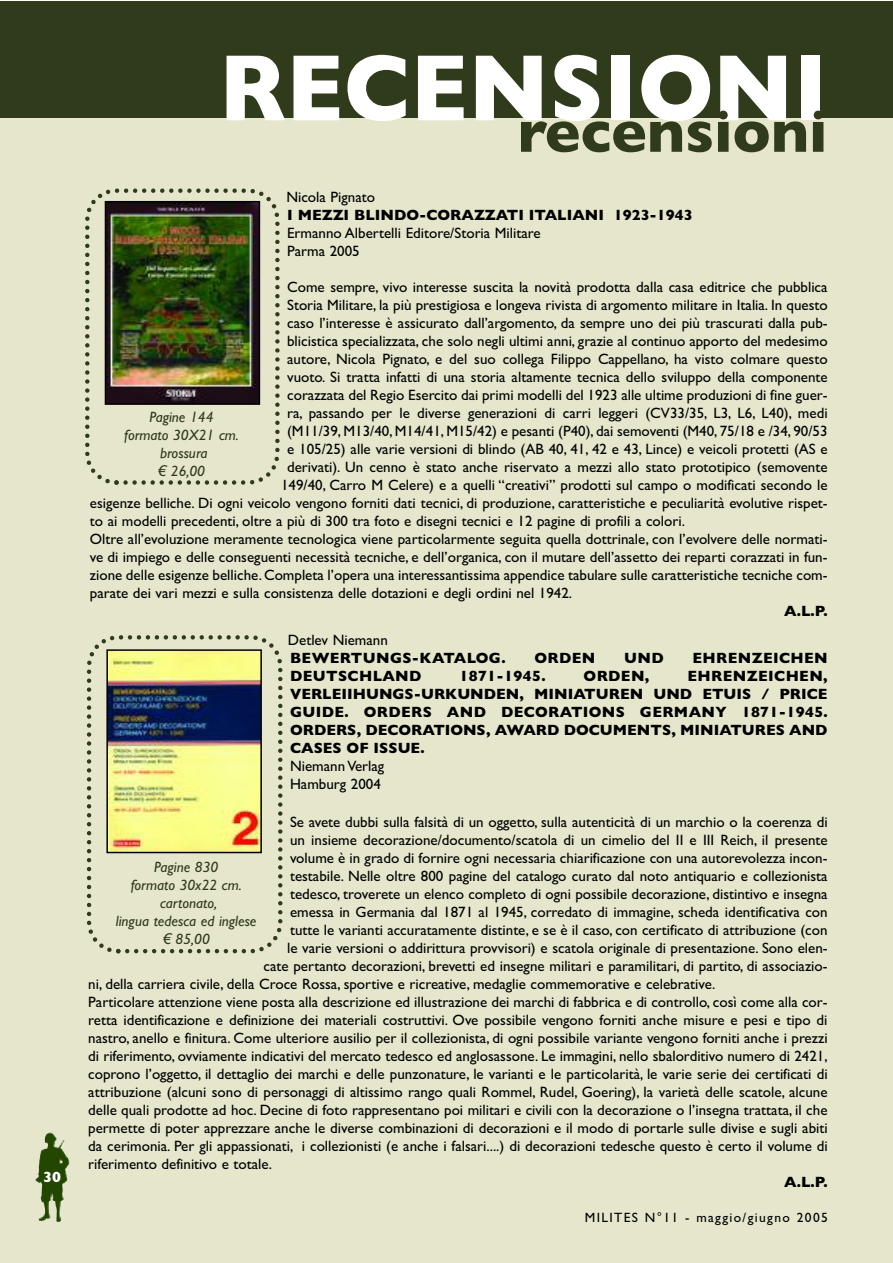
<style>
.page{position:relative;width:893px;height:1263px;background:#fff}
.page>*{position:absolute;margin:0;border:0;box-sizing:border-box;transform-origin:0 0}
.t1{font:700 95.4px "Gill Sans";color:#fff;scale:.94 1}
.t2{font:700 60px "Gill Sans";color:#2f3b1a}
.t3{font:15px/18px "Gill Sans";color:#000}
.t4{font:700 15px/18px "Gill Sans";color:#000;text-align:justify}
.t5{font:italic 15px/18.1px "Gill Sans";color:#2f3b1a;text-align:center}
.t6{font:700 15px "Gill Sans";letter-spacing:.025em;color:#000}
.t7{font:700 15px "Gill Sans";color:#fff}
.t8{font:13.5px "Gill Sans";letter-spacing:.1em;color:#000}
.s1{font-family:"Arial"}
</style>
<div class="page">
<div style="left:0;top:1px;width:892px;height:1262px;background:#e6e6cc"></div>
<img style="left:35px;top:1132px;width:35px;height:90px">
<div style="left:0;top:1px;width:892px;height:117px;background:#2f3b1a"></div>
<svg style="left:86px;top:635px;width:197px;height:319px"></svg>
<svg style="left:116px;top:949px;width:5px;height:4px"></svg>
<svg style="left:85px;top:188px;width:195px;height:297px"></svg>
<svg style="left:114px;top:480px;width:5px;height:5px"></svg>
<img style="left:108px;top:204px;width:149px;height:198px">
<div style="left:105px;top:201px;width:155px;height:204px;border:2px solid #000"></div>
<img style="left:109px;top:652px;width:150px;height:198px">
<div style="left:106px;top:649px;width:156px;height:204px;border:2px solid #000"></div>
<p class="t7" style="left:43px;top:1168px;width:19px">30</p>
<h1 class="t1" style="left:219px;top:32px;width:649px">RECENSIONI</h1>
<h2 class="t2" style="left:518px;top:96px;width:311px">recensioni</h2>
<p class="t3" style="left:286px;top:188px;width:90px">Nicola Pignato</p>
<p class="t4" style="left:287px;top:206px;width:407px">I MEZZI BLINDO-CORAZZATI ITALIANI 1923-1943</p>
<p class="t3" style="left:287px;top:224px;width:255px">Ermanno Albertelli Editore/Storia Militare<br>Parma 2005</p>
<p class="t3" style="left:287px;top:277px;width:542px">Come sempre, vivo interesse suscita la novità prodotta dalla casa editrice che pubblica</p>
<p class="t3" style="left:287px;top:295px;width:542px">Storia Militare, la più prestigiosa e longeva rivista di argomento militare in Italia. In questo</p>
<p class="t3" style="left:287px;top:313px;width:542px">caso l’interesse è assicurato dall’argomento, da sempre uno dei più trascurati dalla pub-</p>
<p class="t3" style="left:287px;top:331px;width:542px">blicistica specializzata, che solo negli ultimi anni, grazie al continuo apporto del medesimo</p>
<p class="t3" style="left:287px;top:349px;width:542px">autore, Nicola Pignato, e del suo collega Filippo Cappellano, ha visto colmare questo</p>
<p class="t3" style="left:287px;top:367px;width:542px">vuoto. Si tratta infatti di una storia altamente tecnica dello sviluppo della componente</p>
<p class="t3" style="left:287px;top:385px;width:542px">corazzata del Regio Esercito dai primi modelli del 1923 alle ultime produzioni di fine guer-</p>
<p class="t3" style="left:287px;top:403px;width:542px">ra, passando per le diverse generazioni di carri leggeri (CV33/35, L3, L6, L40), medi</p>
<p class="t3" style="left:287px;top:421px;width:542px">(M11/39, M13/40, M14/41, M15/42) e pesanti (P40), dai semoventi (M40, 75/18 e /34, 90/53</p>
<p class="t3" style="left:287px;top:439px;width:542px">e 105/25) alle varie versioni di blindo (AB 40, 41, 42 e 43, Lince) e veicoli protetti (AS e</p>
<p class="t3" style="left:287px;top:457px;width:542px">derivati). Un cenno è stato anche riservato a mezzi allo stato prototipico (semovente</p>
<p class="t3" style="left:281px;top:475px;width:548px">149/40, Carro M Celere) e a quelli “creativi” prodotti sul campo o modificati secondo le</p>
<p class="t3" style="left:90px;top:493px;width:739px">esigenze belliche. Di ogni veicolo vengono forniti dati tecnici, di produzione, caratteristiche e peculiarità evolutive rispet-</p>
<p class="t3" style="left:90px;top:511px;width:597px">to ai modelli precedenti, oltre a più di 300 tra foto e disegni tecnici e 12 pagine di profili a colori.</p>
<p class="t3" style="left:90px;top:529px;width:739px">Oltre all’evoluzione meramente tecnologica viene particolarmente seguita quella dottrinale, con l’evolvere delle normati-</p>
<p class="t3" style="left:90px;top:547px;width:739px">ve di impiego e delle conseguenti necessità tecniche, e dell’organica, con il mutare dell’assetto dei reparti corazzati in fun-</p>
<p class="t3" style="left:90px;top:565px;width:739px">zione delle esigenze belliche. Completa l’opera una interessantissima appendice tabulare sulle caratteristiche tecniche com-</p>
<p class="t3" style="left:90px;top:583px;width:484px">parate dei vari mezzi e sulla consistenza delle dotazioni e degli ordini nel 1942.</p>
<p class="t4" style="left:784px;top:601px;width:45px">A.L.P.</p>
<p class="t5" style="left:124px;top:408px;width:116px">Pagine 144<br>formato 30X21 cm. brossura<br><span class="s1">€</span> 26,00</p>
<p class="t3" style="left:288px;top:630px;width:101px">Detlev Niemann</p>
<p class="t6" style="left:290px;top:649px;width:217px">BEWERTUNGS-KATALOG.</p>
<p class="t4" style="left:534px;top:648px;width:63px">ORDEN</p>
<p class="t4" style="left:624px;top:648px;width:41px">UND</p>
<p class="t6" style="left:692px;top:649px;width:137px">EHRENZEICHEN</p>
<p class="t6" style="left:290px;top:667px;width:133px">DEUTSCHLAND</p>
<p class="t6" style="left:459px;top:667px;width:88px">1871-1945.</p>
<p class="t4" style="left:584px;top:666px;width:67px">ORDEN,</p>
<p class="t4" style="left:290px;top:666px;width:539px;text-indent:397px">EHRENZEICHEN, VERLEIIHUNGS-URKUNDEN, MINIATUREN UND ETUIS / PRICE GUIDE. ORDERS AND DECORATIONS GERMANY 1871-1945.<br>ORDERS, DECORATIONS, AWARD DOCUMENTS, MINIATURES AND CASES OF ISSUE.</p>
<p class="t3" style="left:290px;top:756px;width:96px">Niemann Verlag<br>Hamburg 2004</p>
<p class="t3" style="left:290px;top:812px;width:539px">Se avete dubbi sulla falsità di un oggetto, sulla autenticità di un marchio o la coerenza di</p>
<p class="t3" style="left:290px;top:830px;width:539px">un insieme decorazione/documento/scatola di un cimelio del II e III Reich, il presente</p>
<p class="t3" style="left:290px;top:848px;width:539px">volume è in grado di fornire ogni necessaria chiarificazione con una autorevolezza incon-</p>
<p class="t3" style="left:290px;top:866px;width:539px">testabile. Nelle oltre 800 pagine del catalogo curato dal noto antiquario e collezionista</p>
<p class="t3" style="left:290px;top:884px;width:539px">tedesco, troverete un elenco completo di ogni possibile decorazione, distintivo e insegna</p>
<p class="t3" style="left:290px;top:902px;width:539px">emessa in Germania dal 1871 al 1945, corredato di immagine, scheda identificativa con</p>
<p class="t3" style="left:290px;top:920px;width:539px">tutte le varianti accuratamente distinte, e se è il caso, con certificato di attribuzione (con</p>
<p class="t3" style="left:287px;top:938px;width:542px">le varie versioni o addirittura provvisori) e scatola originale di presentazione. Sono elen-</p>
<p class="t3" style="left:264px;top:956px;width:566px">cate pertanto decorazioni, brevetti ed insegne militari e paramilitari, di partito, di associazio-</p>
<p class="t3" style="left:88px;top:974px;width:629px">ni, della carriera civile, della Croce Rossa, sportive e ricreative, medaglie commemorative e celebrative.</p>
<p class="t3" style="left:88px;top:992px;width:741px">Particolare attenzione viene posta alla descrizione ed illustrazione dei marchi di fabbrica e di controllo, così come alla cor-</p>
<p class="t3" style="left:88px;top:1010px;width:741px">retta identificazione e definizione dei materiali costruttivi. Ove possibile vengono forniti anche misure e pesi e tipo di</p>
<p class="t3" style="left:88px;top:1028px;width:741px">nastro, anello e finitura. Come ulteriore ausilio per il collezionista, di ogni possibile variante vengono forniti anche i prezzi</p>
<p class="t3" style="left:88px;top:1046px;width:741px">di riferimento, ovviamente indicativi del mercato tedesco ed anglosassone. Le immagini, nello sbalorditivo numero di 2421,</p>
<p class="t3" style="left:88px;top:1064px;width:741px">coprono l’oggetto, il dettaglio dei marchi e delle punzonature, le varianti e le particolarità, le varie serie dei certificati di</p>
<p class="t3" style="left:88px;top:1082px;width:741px">attribuzione (alcuni sono di personaggi di altissimo rango quali Rommel, Rudel, Goering), la varietà delle scatole, alcune</p>
<p class="t3" style="left:88px;top:1100px;width:741px">delle quali prodotte ad hoc. Decine di foto rappresentano poi militari e civili con la decorazione o l’insegna trattata, il che</p>
<p class="t3" style="left:88px;top:1118px;width:741px">permette di poter apprezzare anche le diverse combinazioni di decorazioni e il modo di portarle sulle divise e sugli abiti</p>
<p class="t3" style="left:88px;top:1136px;width:741px">da cerimonia. Per gli appassionati, i collezionisti (e anche i falsari....) di decorazioni tedesche questo è certo il volume di</p>
<p class="t3" style="left:88px;top:1154px;width:185px">riferimento definitivo e totale.</p>
<p class="t4" style="left:784px;top:1172px;width:45px">A.L.P.</p>
<p class="t5" style="left:116px;top:857px;width:142px">Pagine 830<br>formato 30x22 cm. cartonato,<br>lingua tedesca ed inglese <span class="s1">€</span> 85,00</p>
<p class="t8" style="left:585px;top:1209px;width:244px">MILITES N°11 - maggio/giugno 2005</p>
</div>
